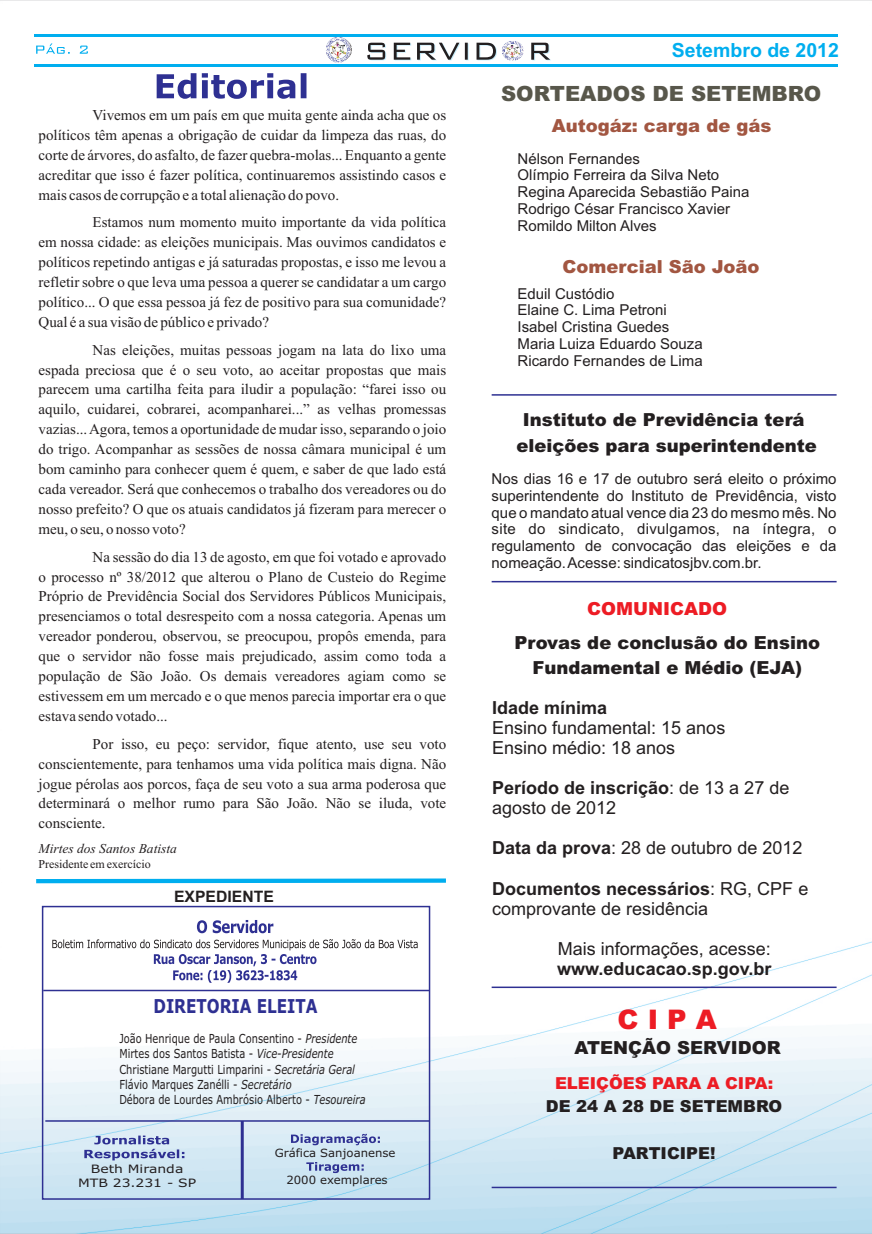
<style>
.page{position:relative;width:872px;height:1234px;background:#fff}
.page>*{position:absolute;margin:0;border:0;box-sizing:border-box;transform-origin:0 0}
.t1{font:900 27px "Arial";color:#ed1c24}
.t2{font:900 21px "Arial";color:#58574b}
.t3{font:700 19.5px "Arial";color:#00aeef}
.t4{font:700 19.05px "Verdana";color:#2e3092;scale:.79 1}
.t5{font:18px/20.1px "Arial";color:#231f20}
.t6{font:900 18px/25.3px "Arial";color:#231f20;text-align:center}
.t7{font:900 18px "Arial";color:#a25641}
.t8{font:700 18px "Arial";color:#231f20}
.t9{font:900 18px "Arial";color:#ed1c24}
.t10{font:900 16.5px "Arial";color:#231f20}
.t11{font:900 16.5px "Arial";color:#ed1c24}
.t12{font:700 15.75px "Arial";color:#231f20}
.t13{font:15px/20px "Times New Roman";color:#231f20;text-align:justify}
.t14{font:15px/16.8px "Arial";color:#231f20}
.t15{font:italic 13.5px "Times New Roman";color:#231f20}
.t16{font:12.45px/15.1px "Verdana";color:#231f20;scale:.79 1}
.t17{font:12px "Times New Roman";color:#231f20}
.t18{font:11.55px/14px "Verdana";color:#231f20;text-align:center;scale:1.21 1}
.t19{font:11.4px "Verdana";color:#231f20}
.s1{font-style:italic}
.s2{font-weight:700}
</style>
<div class="page">
<img style="left:0;top:0;width:872px;height:1233px">
<hr style="left:34px;top:34px;width:804px;height:2px;background:#00aeef">
<hr style="left:431px;top:64px;width:407px;height:2px;background:#00aeef">
<hr style="left:34px;top:64px;width:400px;height:2px;background:#00aeef">
<svg style="left:36px;top:43px;width:52px;height:11px"></svg>
<svg style="left:157px;top:73px;width:149px;height:26px"></svg>
<hr style="left:491px;top:580px;width:345px;height:2px;background:#2e3092">
<svg style="left:352px;top:43px;width:199px;height:17px"></svg>
<img style="left:325px;top:38px;width:27px;height:25px">
<img style="left:502px;top:41px;width:22px;height:20px">
<img style="left:326px;top:38px;width:25px;height:25px">
<img style="left:503px;top:42px;width:20px;height:19px">
<svg style="left:32px;top:876px;width:418px;height:9px"></svg>
<hr style="left:491px;top:394px;width:345px;height:1px;background:#2e3092">
<hr style="left:491px;top:986px;width:345px;height:1px;background:#2e3092">
<hr style="left:491px;top:1186px;width:345px;height:1px;background:#2e3092">
<div style="left:42px;top:905px;width:388px;height:294px;border:2px solid #2e3092"></div>
<svg style="left:52px;top:919px;width:365px;height:63px"></svg>
<hr style="left:45px;top:1119px;width:384px;height:2px;background:#2e3092">
<hr style="left:43px;top:989px;width:386px;height:2px;background:#2e3092">
<svg style="left:84px;top:1135px;width:100px;height:25px;background:#a9b7da"></svg>
<svg style="left:291px;top:1133px;width:89px;height:39px;background:#b8cae3"></svg>
<hr style="left:241px;top:1120px;width:3px;height:78px;background:#2e3092">
<p class="t13" style="left:39px;top:106px;width:409px;text-indent:54px">Vivemos em um país em que muita gente ainda acha que os políticos têm apenas a obrigação de cuidar da limpeza das ruas, do corte de árvores, do asfalto, de fazer quebra-molas... Enquanto a gente acreditar que isso é fazer política, continuaremos assistindo casos e mais casos de corrupção e a total alienação do povo.</p>
<p class="t13" style="left:39px;top:214px;width:409px;text-indent:54px">Estamos num momento muito importante da vida política em nossa cidade: as eleições municipais. Mas ouvimos candidatos e políticos repetindo antigas e já saturadas propostas, e isso me levou a refletir sobre o que leva uma pessoa a querer se candidatar a um cargo político... O que essa pessoa já fez de positivo para sua comunidade?<br>Qual é a sua visão de público e privado?</p>
<p class="t13" style="left:39px;top:341px;width:409px;text-indent:54px">Nas eleições, muitas pessoas jogam na lata do lixo uma espada preciosa que é o seu voto, ao aceitar propostas que mais parecem uma cartilha feita para iludir a população: “farei isso ou aquilo, cuidarei, cobrarei, acompanharei...” as velhas promessas vazias... Agora, temos a oportunidade de mudar isso, separando o joio do trigo. Acompanhar as sessões de nossa câmara municipal é um bom caminho para conhecer quem é quem, e saber de que lado está cada vereador. Será que conhecemos o trabalho dos vereadores ou do nosso prefeito? O que os atuais candidatos já fizeram para merecer o meu, o seu, o nosso voto?</p>
<p class="t13" style="left:39px;top:548px;width:409px;text-indent:54px">Na sessão do dia 13 de agosto, em que foi votado e aprovado o processo nº 38/2012 que alterou o Plano de Custeio do Regime Próprio de Previdência Social dos Servidores Públicos Municipais, presenciamos o total desrespeito com a nossa categoria. Apenas um vereador ponderou, observou, se preocupou, propôs emenda, para que o servidor não fosse mais prejudicado, assim como toda a população de São João. Os demais vereadores agiam como se estivessem em um mercado e o que menos parecia importar era o que estava sendo votado...</p>
<p class="t13" style="left:39px;top:735px;width:409px;text-indent:54px">Por isso, eu peço: servidor, fique atento, use seu voto conscientemente, para tenhamos uma vida política mais digna. Não jogue pérolas aos porcos, faça de seu voto a sua arma poderosa que determinará o melhor rumo para São João. Não se iluda, vote consciente.</p>
<p class="t15" style="left:39px;top:843px;width:140px">Mirtes dos Santos Batista</p>
<p class="t17" style="left:39px;top:859px;width:114px">Presidente em exercício</p>
<p class="t12" style="left:174px;top:890px;width:101px">EXPEDIENTE</p>
<p class="t4" style="left:153px;top:997px;width:209px">DIRETORIA ELEITA</p>
<p class="t16" style="left:119px;top:1031px;width:313px">João Henrique de Paula Consentino - <span class="s1">Presidente </span>Mirtes dos Santos Batista - <span class="s1">Vice-Presidente </span>Christiane Margutti Limparini - <span class="s1">Secretária Geral </span>Flávio Marques Zanélli - <span class="s1">Secretário<br></span>Débora de Lourdes Ambrósio Alberto - <span class="s1">Tesoureira</span></p>
<p class="t18" style="left:78px;top:1162px;width:99px">Beth Miranda<br>MTB 23.231 - SP</p>
<p class="t19" style="left:275px;top:1147px;width:122px">Gráfica Sanjoanense</p>
<p class="t19" style="left:286px;top:1175px;width:103px">2000 exemplares</p>
<h3 class="t3" style="left:672px;top:43px;width:168px">Setembro de 2012</h3>
<h2 class="t2" style="left:501px;top:86px;width:322px">SORTEADOS DE SETEMBRO</h2>
<p class="t7" style="left:552px;top:119px;width:221px">Autogáz: carga de gás</p>
<p class="t14" style="left:517px;top:151px;width:233px">Nélson Fernandes<br>Olímpio Ferreira da Silva Neto<br>Regina Aparecida Sebastião Paina<br>Rodrigo César Francisco Xavier<br>Romildo Milton Alves</p>
<p class="t7" style="left:562px;top:260px;width:198px">Comercial São João</p>
<p class="t14" style="left:517px;top:286px;width:187px">Eduil Custódio<br>Elaine C. Lima Petroni<br>Isabel Cristina Guedes<br>Maria Luiza Eduardo Souza<br>Ricardo Fernandes de Lima</p>
<p class="t6" style="left:516px;top:409px;width:302px">Instituto de Previdência terá eleições para superintendente</p>
<p class="t14" style="left:491px;top:471px;width:346px;text-align:justify">Nos dias 16 e 17 de outubro será eleito o próximo superintendente do Instituto de Previdência, visto que o mandato atual vence dia 23 do mesmo mês. No site do sindicato, divulgamos, na íntegra, o regulamento de convocação das eleições e da nomeação. Acesse: sindicatosjbv.com.br.</p>
<p class="t9" style="left:587px;top:601px;width:141px">COMUNICADO</p>
<p class="t6" style="left:514px;top:631px;width:307px">Provas de conclusão do Ensino<br>Fundamental e Médio (EJA)</p>
<p class="t8" style="left:492px;top:700px;width:117px">Idade mínima</p>
<p class="t5" style="left:492px;top:718px;width:235px">Ensino fundamental: 15 anos<br>Ensino médio: 18 anos</p>
<p class="t5" style="left:492px;top:779px;width:299px"><span class="s2">Período de inscrição</span>: de 13 a 27 de agosto de 2012</p>
<p class="t5" style="left:492px;top:839px;width:312px"><span class="s2">Data da prova</span>: 28 de outubro de 2012</p>
<p class="t5" style="left:492px;top:879px;width:318px"><span class="s2">Documentos necessários</span>: RG, CPF e comprovante de residência</p>
<p class="t5" style="left:558px;top:940px;width:215px">Mais informações, acesse:</p>
<p class="t8" style="left:557px;top:961px;width:216px">www.educacao.sp.gov.br</p>
<h1 class="t1" style="left:617px;top:1009px;width:101px">C I P A</h1>
<p class="t6" style="left:574px;top:1036px;width:208px">ATENÇÃO SERVIDOR</p>
<p class="t11" style="left:555px;top:1076px;width:220px">ELEIÇÕES PARA A CIPA:</p>
<p class="t10" style="left:546px;top:1100px;width:238px">DE 24 A 28 DE SETEMBRO</p>
<p class="t10" style="left:612px;top:1146px;width:104px">PARTICIPE!</p>
</div>
